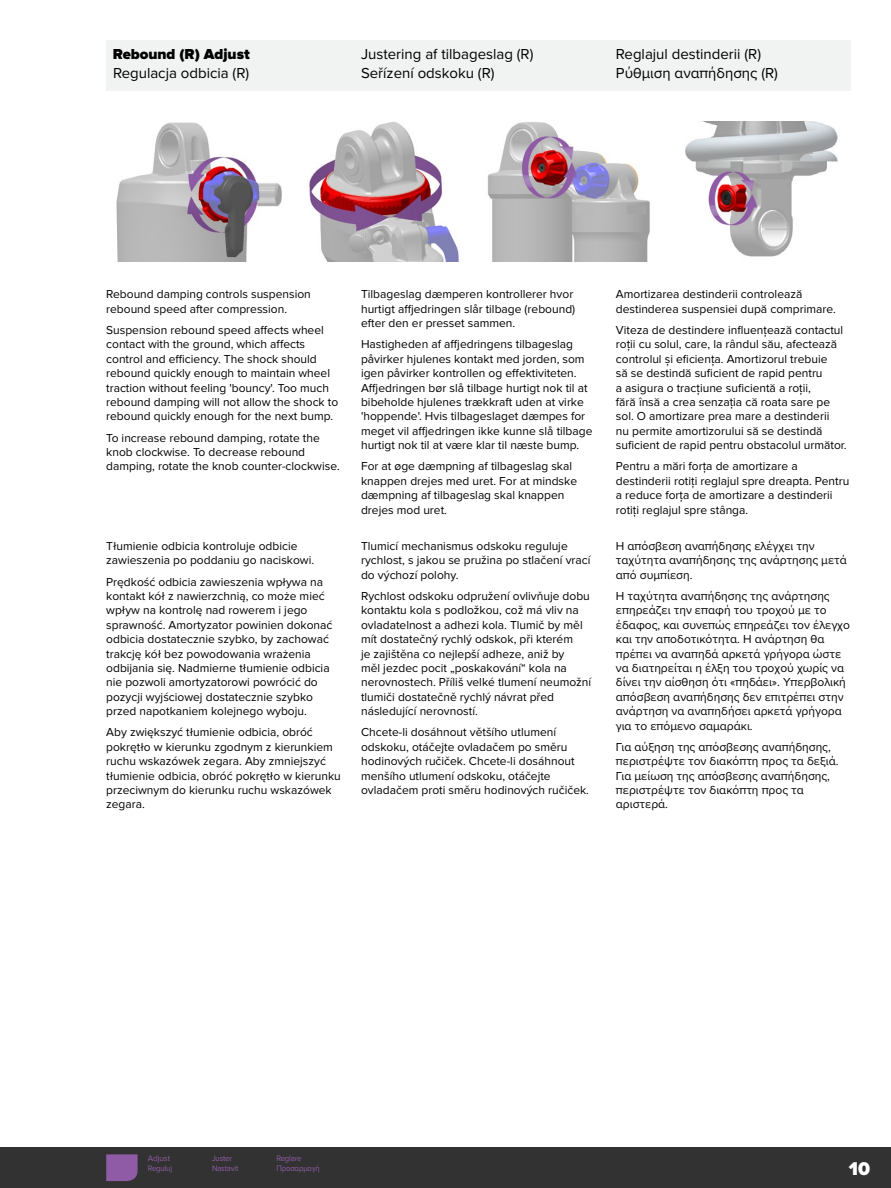
<style>
.page{position:relative;width:891px;height:1188px;background:#fff}
.page>*{position:absolute;margin:0;border:0;box-sizing:border-box;transform-origin:0 0}
.t1{font:900 19.2px "Proxima Nova";color:#fff}
.SubHeader_Proxima_No{font:15px "Proxima Nova";color:#000}
.SubHeader_Proxima_No-2{font:900 15px "Proxima Nova";color:#000}
.User_Manual_Text_-_N{font:12px/14.4px "Proxima Nova";color:#000}
.Legend_Flag_Text{font:8.25px "Proxima Nova";letter-spacing:-.02em;color:#905ba6;scale:.94 1}
.Legend_Flag_Text-2{font:8.25px "Proxima Nova";letter-spacing:-.02em;color:#905ba6}
</style>
<div class="page">
<div style="left:0;top:1148px;width:891px;height:40px;background:#323232"></div>
<div style="left:106px;top:40px;width:744px;height:51px;background:#f1f2f2"></div>
<svg style="left:106px;top:1154px;width:32px;height:27px"></svg>
<img style="left:116px;top:122px;width:166px;height:140px">
<img style="left:487px;top:122px;width:163px;height:140px">
<img style="left:309px;top:122px;width:150px;height:140px">
<img style="left:685px;top:122px;width:153px;height:135px">
<p class="SubHeader_Proxima_No-2" style="left:113px;top:45px;width:138px">Rebound (R) Adjust</p>
<p class="SubHeader_Proxima_No" style="left:361px;top:45px;width:174px">Justering af tilbageslag (R)</p>
<p class="SubHeader_Proxima_No" style="left:616px;top:45px;width:147px">Reglajul destinderii (R)</p>
<p class="SubHeader_Proxima_No" style="left:113px;top:64px;width:138px">Regulacja odbicia (R)</p>
<p class="SubHeader_Proxima_No" style="left:361px;top:64px;width:135px">Seřízení odskoku (R)</p>
<p class="SubHeader_Proxima_No" style="left:616px;top:64px;width:163px">Ρύθμιση αναπήδησης (R)</p>
<p class="User_Manual_Text_-_N" style="left:106px;top:287px;width:206px">Rebound damping controls suspension rebound speed after compression.</p>
<p class="User_Manual_Text_-_N" style="left:106px;top:323px;width:234px">Suspension rebound speed affects wheel contact with the ground, which affects control and efficiency. The shock should rebound quickly enough to maintain wheel traction without feeling 'bouncy'. Too much rebound damping will not allow the shock to rebound quickly enough for the next bump.</p>
<p class="User_Manual_Text_-_N" style="left:106px;top:431px;width:235px">To increase rebound damping, rotate the knob clockwise. To decrease rebound damping, rotate the knob counter-clockwise.</p>
<p class="User_Manual_Text_-_N" style="left:106px;top:539px;width:209px">Tłumienie odbicia kontroluje odbicie zawieszenia po poddaniu go naciskowi.</p>
<p class="User_Manual_Text_-_N" style="left:106px;top:575px;width:228px">Prędkość odbicia zawieszenia wpływa na kontakt kół z nawierzchnią, co może mieć wpływ na kontrolę nad rowerem i jego sprawność. Amortyzator powinien dokonać odbicia dostatecznie szybko, by zachować trakcję kół bez powodowania wrażenia odbijania się. Nadmierne tłumienie odbicia nie pozwoli amortyzatorowi powrócić do pozycji wyjściowej dostatecznie szybko przed napotkaniem kolejnego wyboju.</p>
<p class="User_Manual_Text_-_N" style="left:106px;top:725px;width:236px">Aby zwiększyć tłumienie odbicia, obróć pokrętło w kierunku zgodnym z kierunkiem ruchu wskazówek zegara. Aby zmniejszyć tłumienie odbicia, obróć pokrętło w kierunku przeciwnym do kierunku ruchu wskazówek zegara.</p>
<p class="User_Manual_Text_-_N" style="left:361px;top:287px;width:216px">Tilbageslag dæmperen kontrollerer hvor hurtigt affjedringen slår tilbage (rebound) efter den er presset sammen.</p>
<p class="User_Manual_Text_-_N" style="left:361px;top:337px;width:233px">Hastigheden af affjedringens tilbageslag påvirker hjulenes kontakt med jorden, som igen påvirker kontrollen og effektiviteten.<br>Affjedringen bør slå tilbage hurtigt nok til at bibeholde hjulenes trækkraft uden at virke 'hoppende'. Hvis tilbageslaget dæmpes for meget vil affjedringen ikke kunne slå tilbage hurtigt nok til at være klar til næste bump.</p>
<p class="User_Manual_Text_-_N" style="left:361px;top:459px;width:218px">For at øge dæmpning af tilbageslag skal knappen drejes med uret. For at mindske dæmpning af tilbageslag skal knappen drejes mod uret.</p>
<p class="User_Manual_Text_-_N" style="left:361px;top:539px;width:231px">Tlumicí mechanismus odskoku reguluje rychlost, s jakou se pružina po stlačení vrací do výchozí polohy.</p>
<p class="User_Manual_Text_-_N" style="left:361px;top:589px;width:232px">Rychlost odskoku odpružení ovlivňuje dobu kontaktu kola s podložkou, což má vliv na ovladatelnost a adhezi kola. Tlumič by měl mít dostatečný rychlý odskok, při kterém<br>je zajištěna co nejlepší adheze, aniž by<br>měl jezdec pocit „poskakování“ kola na nerovnostech. Příliš velké tlumení neumožní tlumiči dostatečně rychlý návrat před následující nerovností.</p>
<p class="User_Manual_Text_-_N" style="left:361px;top:725px;width:230px">Chcete-li dosáhnout většího utlumení odskoku, otáčejte ovladačem po směru hodinových ručiček. Chcete-li dosáhnout menšího utlumení odskoku, otáčejte ovladačem proti směru hodinových ručiček.</p>
<p class="User_Manual_Text_-_N" style="left:616px;top:287px;width:221px">Amortizarea destinderii controlează destinderea suspensiei după comprimare.</p>
<p class="User_Manual_Text_-_N" style="left:616px;top:323px;width:232px">Viteza de destindere influențează contactul roții cu solul, care, la rândul său, afectează controlul și eficiența. Amortizorul trebuie<br>să se destindă suficient de rapid pentru<br>a asigura o tracțiune suficientă a roții,<br>fără însă a crea senzația că roata sare pe sol. O amortizare prea mare a destinderii<br>nu permite amortizorului să se destindă suficient de rapid pentru obstacolul următor.</p>
<p class="User_Manual_Text_-_N" style="left:616px;top:459px;width:235px">Pentru a mări forța de amortizare a destinderii rotiți reglajul spre dreapta. Pentru a reduce forța de amortizare a destinderii rotiți reglajul spre stânga.</p>
<p class="User_Manual_Text_-_N" style="left:616px;top:539px;width:232px">Η απόσβεση αναπήδησης ελέγχει την ταχύτητα αναπήδησης της ανάρτησης μετά από συμπίεση.</p>
<p class="User_Manual_Text_-_N" style="left:616px;top:589px;width:236px">Η ταχύτητα αναπήδησης της ανάρτησης επηρεάζει την επαφή του τροχού με το έδαφος, και συνεπώς επηρεάζει τον έλεγχο και την αποδοτικότητα. Η ανάρτηση θα πρέπει να αναπηδά αρκετά γρήγορα ώστε να διατηρείται η έλξη του τροχού χωρίς να δίνει την αίσθηση ότι «πηδάει». Υπερβολική απόσβεση αναπήδησης δεν επιτρέπει στην ανάρτηση να αναπηδήσει αρκετά γρήγορα για το επόμενο σαμαράκι.</p>
<p class="User_Manual_Text_-_N" style="left:616px;top:740px;width:224px">Για αύξηση της απόσβεσης αναπήδησης, περιστρέψτε τον διακόπτη προς τα δεξιά.<br>Για μείωση της απόσβεσης αναπήδησης, περιστρέψτε τον διακόπτη προς τα αριστερά.</p>
<p class="Legend_Flag_Text-2" style="left:148px;top:1153px;width:24px">Adjust</p>
<p class="Legend_Flag_Text" style="left:212px;top:1153px;width:23px">Juster</p>
<p class="Legend_Flag_Text" style="left:276px;top:1153px;width:28px">Reglare</p>
<p class="Legend_Flag_Text" style="left:148px;top:1163px;width:27px">Reguluj</p>
<p class="Legend_Flag_Text" style="left:212px;top:1163px;width:29px">Nastavit</p>
<p class="Legend_Flag_Text" style="left:276px;top:1163px;width:48px">Προσαρμογή</p>
<h1 class="t1" style="left:849px;top:1157px;width:23px">10</h1>
</div>
